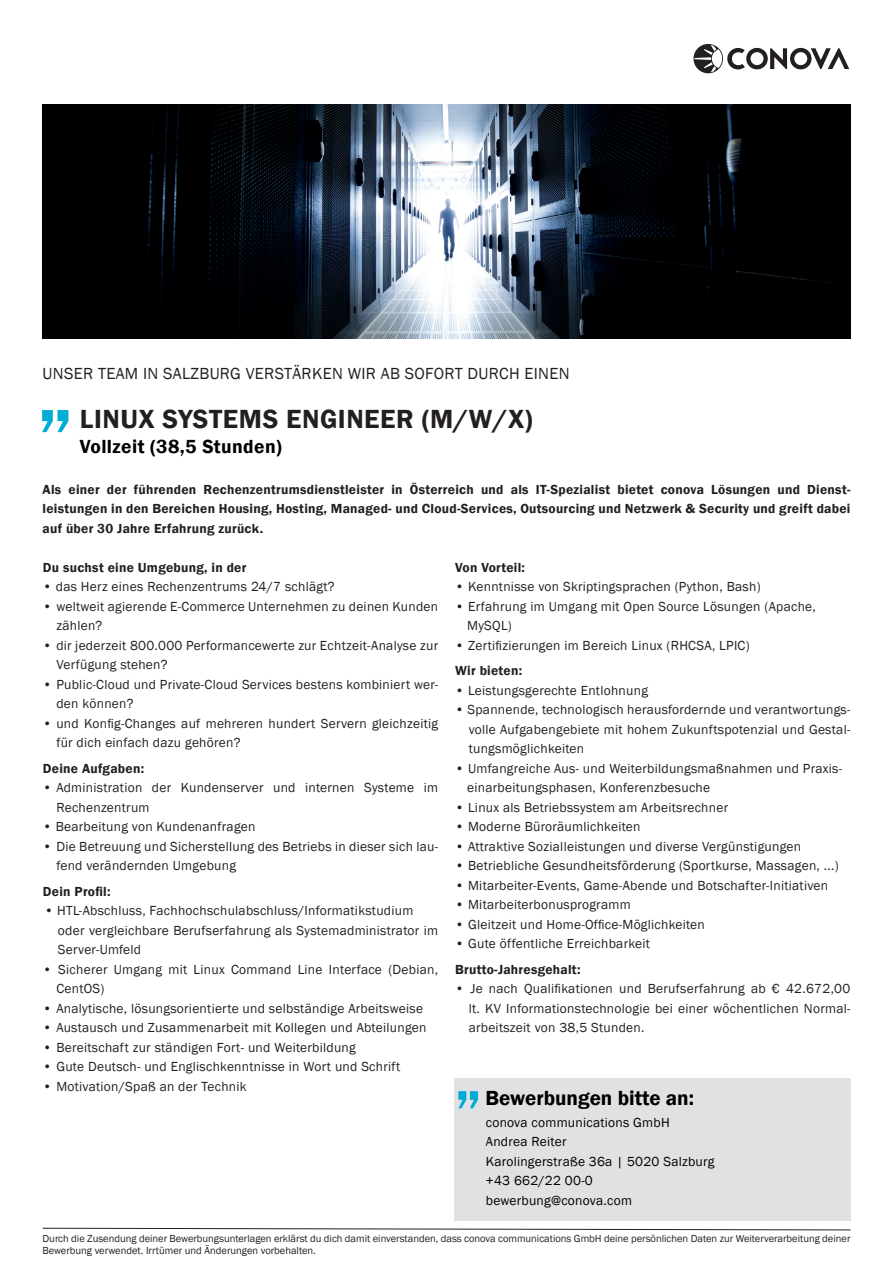
<style>
.page{position:relative;width:893px;height:1263px;background:#fff}
.page>*{position:absolute;margin:0;border:0;box-sizing:border-box;transform-origin:0 0}
.t1{font:600 81px "Franklin Gothic";color:#00acd5}
.t2{font:600 63px "Franklin Gothic";color:#00acd5;scale:.96 1}
.t3{font:600 27px "Franklin Gothic";letter-spacing:.02em;color:#231f20}
.t4{font:600 21px "Franklin Gothic";color:#000}
.t5{font:600 19.5px "Franklin Gothic";letter-spacing:.02em;color:#000}
.t6{font:16.5px "Franklin Gothic";letter-spacing:.02em;color:#231f20}
.t7{font:13.5px/19.5px "Franklin Gothic";letter-spacing:.02em;color:#231f20}
.t8{font:600 13.5px/19.5px "Franklin Gothic";letter-spacing:.02em;color:#231f20}
.t9{font:13.5px/19.5px "Franklin Gothic";letter-spacing:.02em;color:#000}
.t10{font:10.5px/12px "Franklin Gothic";color:#231f20}
</style>
<div class="page">
<svg style="left:42px;top:1228px;width:809px;height:2px"></svg>
<div style="left:454px;top:1078px;width:396px;height:143px;background:#e0e1e3"></div>
<img style="left:43px;top:105px;width:807px;height:234px">
<svg style="left:693px;top:44px;width:156px;height:29px"></svg>
<p class="t6" style="left:43px;top:363px;width:529px">UNSER TEAM IN SALZBURG VERSTÄRKEN WIR AB SOFORT DURCH EINEN</p>
<p class="t3" style="left:80px;top:402px;width:454px">LINUX SYSTEMS ENGINEER (M/W/X)</p>
<p class="t5" style="left:80px;top:435px;width:203px">Vollzeit (38,5 Stunden)</p>
<p class="t8" style="left:43px;top:480px;width:809px">Als einer der führenden Rechenzentrumsdienstleister in Österreich und als IT-Spezialist bietet conova Lösungen und Dienst-</p>
<p class="t8" style="left:43px;top:499px;width:809px">leistungen in den Bereichen Housing, Hosting, Managed- und Cloud-Services, Outsourcing und Netzwerk &amp; Security und greift dabei auf über 30 Jahre Erfahrung zurück.</p>
<p class="t1" style="left:38px;top:344px;width:37px">„</p>
<p class="t8" style="left:43px;top:558px;width:205px">Du suchst eine Umgebung, in der</p>
<p class="t7" style="left:43px;top:577px;width:293px">• das Herz eines Rechenzentrums 24/7 schlägt?</p>
<p class="t7" style="left:56px;top:597px;width:383px;text-indent:-14px">• weltweit agierende E-Commerce Unternehmen zu deinen Kunden zählen?</p>
<p class="t7" style="left:56px;top:636px;width:383px;text-indent:-14px">• dir jederzeit 800.000 Performancewerte zur Echtzeit-Analyse zur<br>Verfügung stehen?</p>
<p class="t7" style="left:56px;top:675px;width:383px;text-indent:-14px">• Public-Cloud und Private-Cloud Services bestens kombiniert wer&shy;den können?</p>
<p class="t7" style="left:56px;top:714px;width:383px;text-indent:-14px">• und Konfig-Changes auf mehreren hundert Servern gleichzeitig für dich einfach dazu gehören?</p>
<p class="t8" style="left:43px;top:759px;width:103px">Deine Aufgaben:</p>
<p class="t7" style="left:43px;top:778px;width:397px">• Administration der Kundenserver und internen Systeme im</p>
<p class="t7" style="left:56px;top:798px;width:95px">Rechenzentrum</p>
<p class="t7" style="left:43px;top:817px;width:214px">• Bearbeitung von Kundenanfragen</p>
<p class="t7" style="left:56px;top:837px;width:383px;text-indent:-14px">• Die Betreuung und Sicherstellung des Betriebs in dieser sich lau&shy;fend verändernden Umgebung</p>
<p class="t8" style="left:43px;top:882px;width:69px">Dein Profil:</p>
<p class="t7" style="left:58px;top:901px;width:382px;text-indent:-14px">• HTL-Abschluss, Fachhochschulabschluss/Informatikstudium oder vergleichbare Berufserfahrung als Systemadministrator im<br>Server-Umfeld</p>
<p class="t7" style="left:56px;top:960px;width:383px;text-indent:-14px">• Sicherer Umgang mit Linux Command Line Interface (Debian,<br>CentOS)</p>
<p class="t7" style="left:43px;top:999px;width:382px">• Analytische, lösungsorientierte und selbständige Arbeitsweise</p>
<p class="t7" style="left:43px;top:1018px;width:385px">• Austausch und Zusammenarbeit mit Kollegen und Abteilungen</p>
<p class="t7" style="left:43px;top:1038px;width:314px">• Bereitschaft zur ständigen Fort- und Weiterbildung</p>
<p class="t7" style="left:43px;top:1057px;width:359px">• Gute Deutsch- und Englischkenntnisse in Wort und Schrift</p>
<p class="t7" style="left:43px;top:1077px;width:205px">• Motivation/Spaß an der Technik</p>
<p class="t8" style="left:455px;top:558px;width:71px">Von Vorteil:</p>
<p class="t7" style="left:455px;top:577px;width:307px">• Kenntnisse von Skriptingsprachen (Python, Bash)</p>
<p class="t7" style="left:455px;top:597px;width:362px">• Erfahrung im Umgang mit Open Source Lösungen (Apache,</p>
<p class="t7" style="left:467px;top:616px;width:46px">MySQL)</p>
<p class="t7" style="left:455px;top:636px;width:296px">• Zertifizierungen im Bereich Linux (RHCSA, LPIC)</p>
<p class="t8" style="left:455px;top:661px;width:69px">Wir bieten:</p>
<p class="t7" style="left:455px;top:681px;width:194px">• Leistungsgerechte Entlohnung</p>
<p class="t7" style="left:469px;top:700px;width:383px;text-align:justify;text-indent:-14px">• Spannende, technologisch herausfordernde und verantwortungs&shy;volle Aufgabengebiete mit hohem Zukunftspotenzial und Gestal&shy;tungsmöglichkeiten</p>
<p class="t7" style="left:455px;top:759px;width:388px">• Umfangreiche Aus- und Weiterbildungsmaßnahmen und Praxis-</p>
<p class="t7" style="left:467px;top:778px;width:244px">einarbeitungsphasen, Konferenzbesuche</p>
<p class="t7" style="left:455px;top:798px;width:274px">• Linux als Betriebssystem am Arbeitsrechner</p>
<p class="t7" style="left:455px;top:817px;width:187px">• Moderne Büroräumlichkeiten</p>
<p class="t7" style="left:455px;top:837px;width:348px">• Attraktive Sozialleistungen und diverse Vergünstigungen</p>
<p class="t7" style="left:455px;top:856px;width:385px">• Betriebliche Gesundheitsförderung (Sportkurse, Massagen, ...)</p>
<p class="t7" style="left:455px;top:876px;width:374px">• Mitarbeiter-Events, Game-Abende und Botschafter-Initiativen</p>
<p class="t7" style="left:455px;top:895px;width:177px">• Mitarbeiterbonusprogramm</p>
<p class="t7" style="left:455px;top:915px;width:251px">• Gleitzeit und Home-Office-Möglichkeiten</p>
<p class="t7" style="left:455px;top:934px;width:196px">• Gute öffentliche Erreichbarkeit</p>
<p class="t8" style="left:455px;top:960px;width:127px">Brutto-Jahresgehalt:</p>
<p class="t7" style="left:455px;top:979px;width:397px">• Je nach Qualifikationen und Berufserfahrung ab € 42.672,00</p>
<p class="t7" style="left:469px;top:999px;width:383px">lt. KV Informationstechnologie bei einer wöchentlichen Normal-</p>
<p class="t7" style="left:469px;top:1018px;width:177px">arbeitszeit von 38,5 Stunden.</p>
<h2 class="t2" style="left:455px;top:1040px;width:29px">„</h2>
<h3 class="t4" style="left:486px;top:1085px;width:210px">Bewerbungen bitte an:</h3>
<p class="t9" style="left:486px;top:1112px;width:230px">conova communications GmbH<br>Andrea Reiter<br>Karolingerstraße 36a | 5020 Salzburg +43 662/22 00-0 bewerbung@conova.com</p>
<p class="t10" style="left:43px;top:1233px;width:809px">Durch die Zusendung deiner Bewerbungsunterlagen erklärst du dich damit einverstanden, dass conova communications GmbH deine persönlichen Daten zur Weiterverarbeitung deiner<br>Bewerbung verwendet. Irrtümer und Änderungen vorbehalten.</p>
</div>
